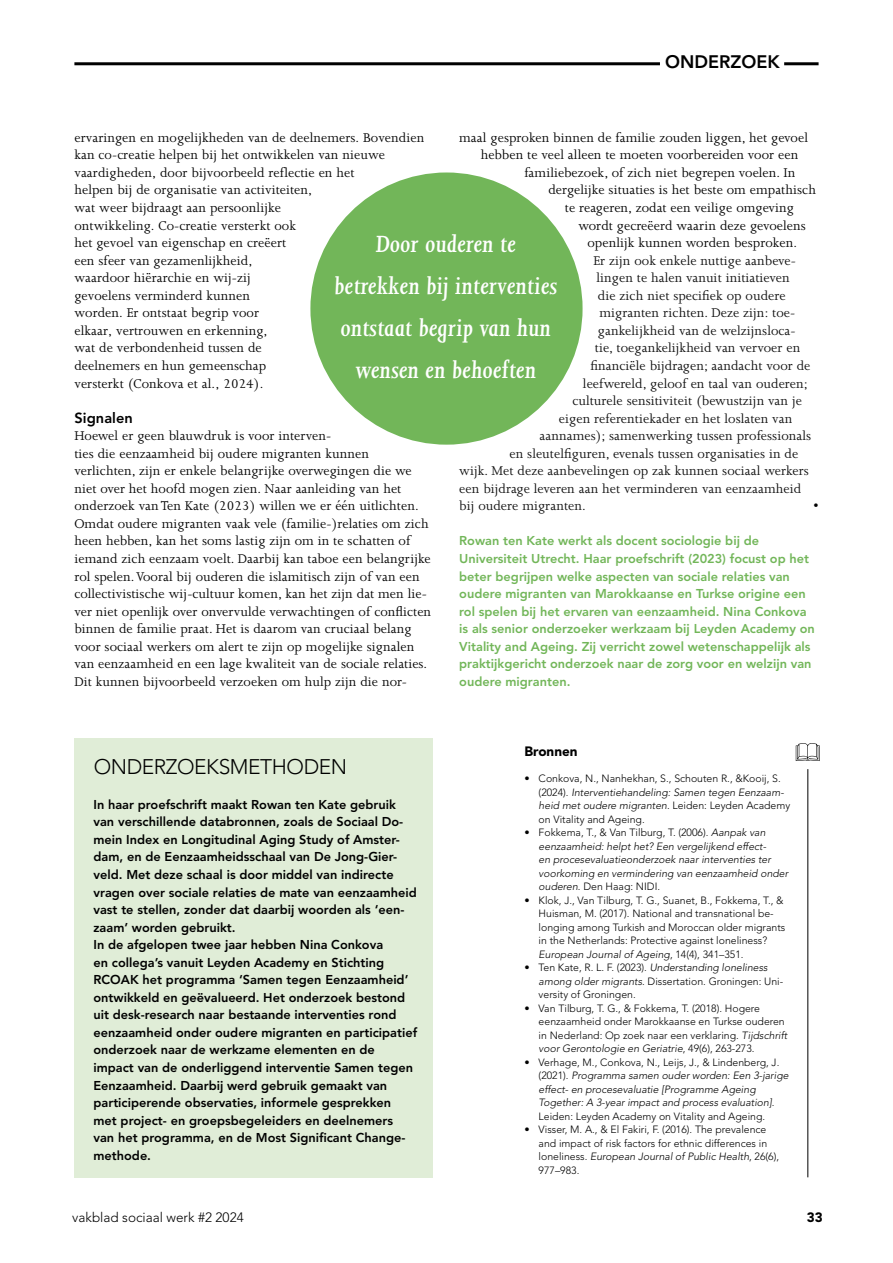
<style>
.page{position:relative;width:893px;height:1263px;background:#fff}
.page>*{position:absolute;margin:0;border:0;box-sizing:border-box;transform-origin:0 0}
.Eyecatcher_streamer{font:italic 600 27px/42px "Joanna MT Std";letter-spacing:.005em;color:#fff;text-align:center}
.Box_Heading_kop_kader{font:300 21px "Avenir LT Std";letter-spacing:-.02em;color:#000}
.t1{font:800 18px "Avenir LT Std";color:#000}
.Para_broodtekst{font:14.55px/17.5px "Joanna MT Std";letter-spacing:.005em;color:#000}
.Para_broodtekst-2{font:14.55px "Joanna MT Std";letter-spacing:.005em;color:#0d0d0d}
.SectionHeading_1_tussenkop{font:800 14.55px "Avenir LT Std";letter-spacing:.005em;color:#000}
.t2{font:300 13.5px "Avenir LT Std";color:#000}
.Box_Heading_kop_literatuur_noot{font:900 13.5px "Avenir LT Std";color:#000}
.Para_kader{font:800 12.75px/17.5px "Avenir LT Std";color:#000}
.Para_Biography_auteursinfo{font:800 12.75px/17.5px "Avenir LT Std";color:#72b659}
.t3{font:300 10.5px/13.5px "Avenir LT Std";color:#000}
.t4{font:italic 300 10.5px/13.5px "Avenir LT Std";color:#000}
.s1{color:#0d0d0d}
.s2{font-style:italic}
.s3{font-style:normal}
</style>
<div class="page">
<hr style="left:74px;top:62px;width:745px;height:3px;background:#000">
<div style="left:660px;top:55px;width:124px;height:13px;background:#fff"></div>
<hr style="left:808px;top:769px;width:1px;height:408px;background:#000">
<svg style="left:796px;top:743px;width:24px;height:18px"></svg>
<div style="left:74px;top:738px;width:359px;height:440px;background:#e0edd7"></div>
<div style="left:310px;top:172px;width:273px;height:273px;background:#72b659;border-radius:50%"></div>
<p class="t1" style="left:665px;top:51px;width:116px">ONDERZOEK</p>
<p class="Para_broodtekst" style="left:459px;top:129px;width:350px">maal gesproken binnen de familie zouden liggen, het gevoel</p>
<p class="Para_broodtekst" style="left:481px;top:146px;width:319px">hebben te veel alleen te moeten voorbereiden voor een</p>
<p class="Para_broodtekst" style="left:524px;top:164px;width:273px">familiebezoek, of zich niet begrepen voelen. In</p>
<p class="Para_broodtekst" style="left:548px;top:181px;width:269px">dergelijke situaties is het beste om empathisch</p>
<p class="Para_broodtekst" style="left:565px;top:199px;width:231px">te reageren, zodat een veilige omgeving</p>
<p class="Para_broodtekst" style="left:578px;top:216px;width:229px">wordt gecreëerd waarin deze gevoelens</p>
<p class="Para_broodtekst" style="left:587px;top:234px;width:211px">openlijk kunnen worden besproken<span class="s1">.</span></p>
<p class="Para_broodtekst-2" style="left:593px;top:252px;width:204px">Er zijn ook enkele nuttige aanbeve-</p>
<p class="Para_broodtekst-2" style="left:596px;top:270px;width:195px">lingen te halen vanuit initiatieven</p>
<p class="Para_broodtekst-2" style="left:598px;top:288px;width:189px">die zich niet specifiek op oudere</p>
<p class="Para_broodtekst-2" style="left:599px;top:305px;width:197px">migranten richten. Deze zijn: toe-</p>
<p class="Para_broodtekst-2" style="left:598px;top:323px;width:199px">gankelijkheid van de welzijnsloca-</p>
<p class="Para_broodtekst-2" style="left:595px;top:340px;width:207px">tie, toegankelijkheid van vervoer en</p>
<p class="Para_broodtekst-2" style="left:590px;top:358px;width:222px">financiële bijdragen; aandacht voor de</p>
<p class="Para_broodtekst-2" style="left:583px;top:375px;width:226px">leefwereld, geloof en taal van ouderen;</p>
<p class="Para_broodtekst-2" style="left:572px;top:393px;width:231px">culturele sensitiviteit (bewustzijn van je</p>
<p class="Para_broodtekst-2" style="left:559px;top:410px;width:235px">eigen referentiekader en het loslaten van</p>
<p class="Para_broodtekst-2" style="left:539px;top:428px;width:273px">aannames); samenwerking tussen professionals</p>
<p class="Para_broodtekst-2" style="left:509px;top:446px;width:290px">en sleutelfiguren, evenals tussen organisaties in de</p>
<p class="Para_broodtekst-2" style="left:459px;top:463px;width:351px">wijk. Met deze aanbevelingen op zak kunnen sociaal werkers</p>
<p class="Para_broodtekst-2" style="left:459px;top:481px;width:343px">een bijdrage leveren aan het verminderen van eenzaamheid</p>
<p class="Para_broodtekst-2" style="left:459px;top:498px;width:128px">bij oudere migranten.</p>
<p class="Para_broodtekst" style="left:813px;top:497px;width:7px">•</p>
<p class="Para_Biography_auteursinfo" style="left:459px;top:532px;width:357px">Rowan ten Kate werkt als docent sociologie bij de Universiteit Utrecht. Haar proefschrift (2023) focust op het beter begrijpen welke aspecten van sociale relaties van oudere migranten van Marokkaanse en Turkse origine een rol spelen bij het ervaren van eenzaamheid. Nina Conkova is als senior onderzoeker werkzaam bij Leyden Academy on Vitality and Ageing. Zij verricht zowel wetenschappelijk als praktijkgericht onderzoek naar de zorg voor en welzijn van oudere migranten.</p>
<p class="Para_broodtekst" style="left:74px;top:129px;width:351px">ervaringen en mogelijkheden van de deelnemers. Bovendien kan co-creatie helpen bij het ontwikkelen van nieuwe vaardigheden, door bijvoorbeeld reflectie en het<br>helpen bij de organisatie van activiteiten,<br>wat weer bijdraagt aan persoonlijke<br>ontwikkeling. Co-creatie versterkt ook<br>het gevoel van eigenschap en creëert<br>een sfeer van gezamenlijkheid,<br>waardoor hiërarchie en wij-zij<br>gevoelens verminderd kunnen<br>worden. Er ontstaat begrip voor<br>elkaar, vertrouwen en erkenning,<br>wat de verbondenheid tussen de<br>deelnemers en hun gemeenschap<br>versterkt (Conkova et al., 2024).</p>
<p class="SectionHeading_1_tussenkop" style="left:74px;top:409px;width:60px">Signalen</p>
<p class="Para_broodtekst" style="left:74px;top:427px;width:358px">Hoewel er geen blauwdruk is voor interven-<br>ties die eenzaamheid bij oudere migranten kunnen verlichten, zijn er enkele belangrijke overwegingen die we niet over het hoofd mogen zien. Naar aanleiding van het onderzoek van Ten Kate (2023) willen we er één uitlichten.<br>Omdat oudere migranten vaak vele (familie-)relaties om zich heen hebben, kan het soms lastig zijn om in te schatten of iemand zich eenzaam voelt. Daarbij kan taboe een belangrijke rol spelen. Vooral bij ouderen die islamitisch zijn of van een collectivistische wij-cultuur komen, kan het zijn dat men lie&shy;ver niet openlijk over onvervulde verwachtingen of conflicten binnen de familie praat. Het is daarom van cruciaal belang voor sociaal werkers om alert te zijn op mogelijke signalen van eenzaamheid en een lage kwaliteit van de sociale relaties.<br>Dit kunnen bijvoorbeeld verzoeken om hulp zijn die nor-</p>
<p class="Eyecatcher_streamer" style="left:334px;top:223px;width:224px">Door ouderen te betrekken bij interventies ontstaat begrip van hun wensen en behoeften</p>
<p class="Box_Heading_kop_kader" style="left:94px;top:754px;width:255px">ONDERZOEKSMETHODEN</p>
<p class="Para_kader" style="left:93px;top:795px;width:325px">In haar proefschrift maakt Rowan ten Kate gebruik van verschillende databronnen, zoals de Sociaal Do&shy;mein Index en Longitudinal Aging Study of Amster&shy;dam, en de Eenzaamheidsschaal van De Jong-Gier&shy;veld. Met deze schaal is door middel van indirecte vragen over sociale relaties de mate van eenzaamheid vast te stellen, zonder dat daarbij woorden als ‘een&shy;zaam’ worden gebruikt.</p>
<p class="Para_kader" style="left:93px;top:936px;width:325px">In de afgelopen twee jaar hebben Nina Conkova<br>en collega’s vanuit Leyden Academy en Stichting RCOAK het programma ‘Samen tegen Eenzaamheid’ ontwikkeld en geëvalueerd. Het onderzoek bestond uit desk-research naar bestaande interventies rond eenzaamheid onder oudere migranten en participatief onderzoek naar de werkzame elementen en de impact van de onderliggend interventie Samen tegen Eenzaamheid. Daarbij werd gebruik gemaakt van participerende observaties, informele gesprekken met project- en groepsbegeleiders en deelnemers<br>van het programma, en de Most Significant Change&shy;methode.</p>
<p class="Box_Heading_kop_literatuur_noot" style="left:524px;top:743px;width:55px">Bronnen</p>
<p class="t3" style="left:539px;top:772px;width:253px;text-indent:-14px">• Conkova, N., Nanhekhan, S., Schouten R., &amp;Kooij, S. (2024). <span class="s2">Interventiehandeling: Samen tegen Eenzaam&shy;heid met oudere migranten</span>. Leiden: Leyden Academy on Vitality and Ageing.</p>
<p class="t4" style="left:539px;top:826px;width:251px;text-indent:-14px"><span class="s3">• Fokkema, T., &amp; Van Tilburg, T. (2006).</span> Aanpak van eenzaamheid: helpt het? Een vergelijkend effect-<br>en procesevaluatieonderzoek naar interventies ter voorkoming en vermindering van eenzaamheid onder ouderen<span class="s3">. Den Haag: NIDI.</span></p>
<p class="t3" style="left:539px;top:893px;width:248px;text-indent:-14px">• Klok, J., Van Tilburg, T. G., Suanet, B., Fokkema, T., &amp; Huisman, M. (2017). National and transnational be&shy;longing among Turkish and Moroccan older migrants in the Netherlands: Protective against loneliness?<br><span class="s2">European Journal of Ageing</span>, 14(4), 341–351.</p>
<p class="t3" style="left:539px;top:961px;width:246px;text-indent:-14px">• Ten Kate, R. L. F. (2023). <span class="s2">Understanding loneliness among older migrants</span>. Dissertation. Groningen: Uni&shy;versity of Groningen.</p>
<p class="t3" style="left:539px;top:1001px;width:250px;text-indent:-14px">• Van Tilburg, T. G., &amp; Fokkema, T. (2018). Hogere eenzaamheid onder Marokkaanse en Turkse ouderen in Nederland: Op zoek naar een verklaring. <span class="s2">Tijdschrift voor Gerontologie en Geriatrie</span>, 49(6), 263-273.</p>
<p class="t4" style="left:539px;top:1056px;width:251px;text-indent:-14px"><span class="s3">• Verhage, M., Conkova, N., Leijs, J., &amp; Lindenberg, J. (2021).</span> Programma samen ouder worden: Een 3-jarige effect- en procesevaluatie [Programme Ageing Together: A 3-year impact and process evaluation]<span class="s3">.<br>Leiden: Leyden Academy on Vitality and Ageing.</span></p>
<p class="t3" style="left:539px;top:1123px;width:242px;text-indent:-14px">• Visser, M. A., &amp; El Fakiri, F. (2016). The prevalence and impact of risk factors for ethnic differences in loneliness. <span class="s2">European Journal of Public Health</span>, 26(6), 977–983.</p>
<p class="t2" style="left:72px;top:1209px;width:173px">vakblad sociaal werk #2 2024</p>
<p class="Box_Heading_kop_literatuur_noot" style="left:807px;top:1209px;width:17px">33</p>
</div>
